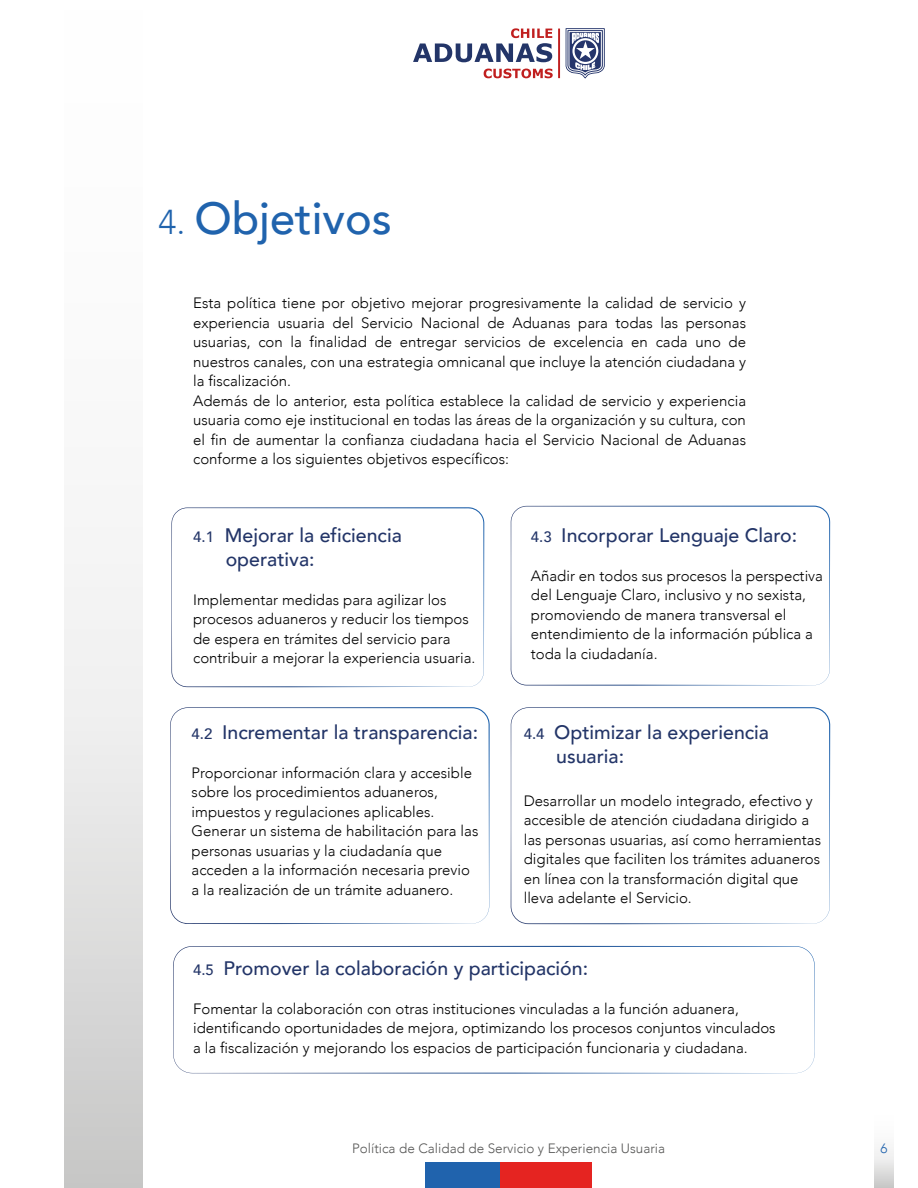
<style>
.page{position:relative;width:918px;height:1188px;background:#fff}
.page>*{position:absolute;margin:0;border:0;box-sizing:border-box;transform-origin:0 0}
.t1{font:500 45px "Avenir";color:#2063ad}
.t2{font:500 19.5px/23.4px "Avenir";color:#233568}
.t3{font:300 15px/19.5px "Avenir";color:#000}
.t4{font:300 13.5px "Avenir";color:#575756}
.t5{font:300 13.5px "Avenir";color:#2063ad}
.s1{font-weight:300;font-size:34.5px}
.s2{font-size:15px}
</style>
<div class="page">
<svg style="left:874px;top:1149px;width:9px;height:38px"></svg>
<svg style="left:885px;top:1149px;width:9px;height:38px"></svg>
<svg style="left:484px;top:69px;width:69px;height:9px"></svg>
<hr style="left:558px;top:29px;width:2px;height:49px;background:#c01f1f">
<svg style="left:413px;top:28px;width:139px;height:34px"></svg>
<svg style="left:566px;top:28px;width:39px;height:50px"></svg>
<div style="left:426px;top:1163px;width:74px;height:25px;background:#2063ad"></div>
<div style="left:500px;top:1163px;width:92px;height:25px;background:#e52421"></div>
<svg style="left:64px;top:564px;width:9px;height:623px"></svg>
<svg style="left:74px;top:564px;width:9px;height:623px"></svg>
<svg style="left:84px;top:564px;width:9px;height:623px"></svg>
<svg style="left:94px;top:564px;width:9px;height:623px"></svg>
<svg style="left:104px;top:564px;width:9px;height:623px"></svg>
<svg style="left:114px;top:564px;width:9px;height:623px"></svg>
<svg style="left:124px;top:564px;width:8px;height:623px"></svg>
<svg style="left:133px;top:564px;width:9px;height:623px"></svg>
<svg style="left:171px;top:507px;width:313px;height:180px"></svg>
<svg style="left:511px;top:506px;width:319px;height:180px"></svg>
<svg style="left:511px;top:707px;width:319px;height:217px"></svg>
<svg style="left:170px;top:707px;width:320px;height:217px"></svg>
<svg style="left:173px;top:946px;width:642px;height:128px"></svg>
<h1 class="t1" style="left:158px;top:180px;width:235px"><span class="s1">4.</span> Objetivos</h1>
<p class="t3" style="left:193px;top:293px;width:554px">Esta política tiene por objetivo mejorar progresivamente la calidad de servicio y experiencia usuaria del Servicio Nacional de Aduanas para todas las personas usuarias, con la finalidad de entregar servicios de excelencia en cada uno de nuestros canales, con una estrategia omnicanal que incluye la atención ciudadana y la fiscalización.<br>Además de lo anterior, esta política establece la calidad de servicio y experiencia usuaria como eje institucional en todas las áreas de la organización y su cultura, con el fin de aumentar la confianza ciudadana hacia el Servicio Nacional de Aduanas conforme a los siguientes objetivos específicos:</p>
<h2 class="t2" style="left:226px;top:523px;width:178px;text-indent:-33px"><span class="s2">4.1</span> Mejorar la eficiencia operativa:</h2>
<p class="t3" style="left:193px;top:590px;width:284px">Implementar medidas para agilizar los procesos aduaneros y reducir los tiempos de espera en trámites del servicio para contribuir a mejorar la experiencia usuaria.</p>
<h2 class="t2" style="left:192px;top:719px;width:288px"><span class="s2">4.2</span> Incrementar la transparencia:</h2>
<p class="t3" style="left:192px;top:763px;width:288px">Proporcionar información clara y accesible sobre los procedimientos aduaneros, impuestos y regulaciones aplicables.<br>Generar un sistema de habilitación para las personas usuarias y la ciudadanía que acceden a la información necesaria previo a la realización de un trámite aduanero.</p>
<h2 class="t2" style="left:531px;top:522px;width:268px"><span class="s2">4.3</span> Incorporar Lenguaje Claro:</h2>
<p class="t3" style="left:531px;top:566px;width:294px">Añadir en todos sus procesos la perspectiva del Lenguaje Claro, inclusivo y no sexista, promoviendo de manera transversal el entendimiento de la información pública a toda la ciudadanía.</p>
<h2 class="t2" style="left:556px;top:720px;width:214px;text-indent:-33px"><span class="s2">4.4</span> Optimizar la experiencia usuaria:</h2>
<p class="t3" style="left:524px;top:791px;width:299px">Desarrollar un modelo integrado, efectivo y accesible de atención ciudadana dirigido a las personas usuarias, así como herramientas digitales que faciliten los trámites aduaneros en línea con la transformación digital que lleva adelante el Servicio.</p>
<h2 class="t2" style="left:193px;top:955px;width:396px"><span class="s2">4.5</span> Promover la colaboración y participación:</h2>
<p class="t3" style="left:193px;top:999px;width:584px">Fomentar la colaboración con otras instituciones vinculadas a la función aduanera, identificando oportunidades de mejora, optimizando los procesos conjuntos vinculados a la fiscalización y mejorando los espacios de participación funcionaria y ciudadana.</p>
<p class="t4" style="left:352px;top:1140px;width:315px">Política de Calidad de Servicio y Experiencia Usuaria</p>
<p class="t5" style="left:880px;top:1140px;width:9px">6</p>
</div>
